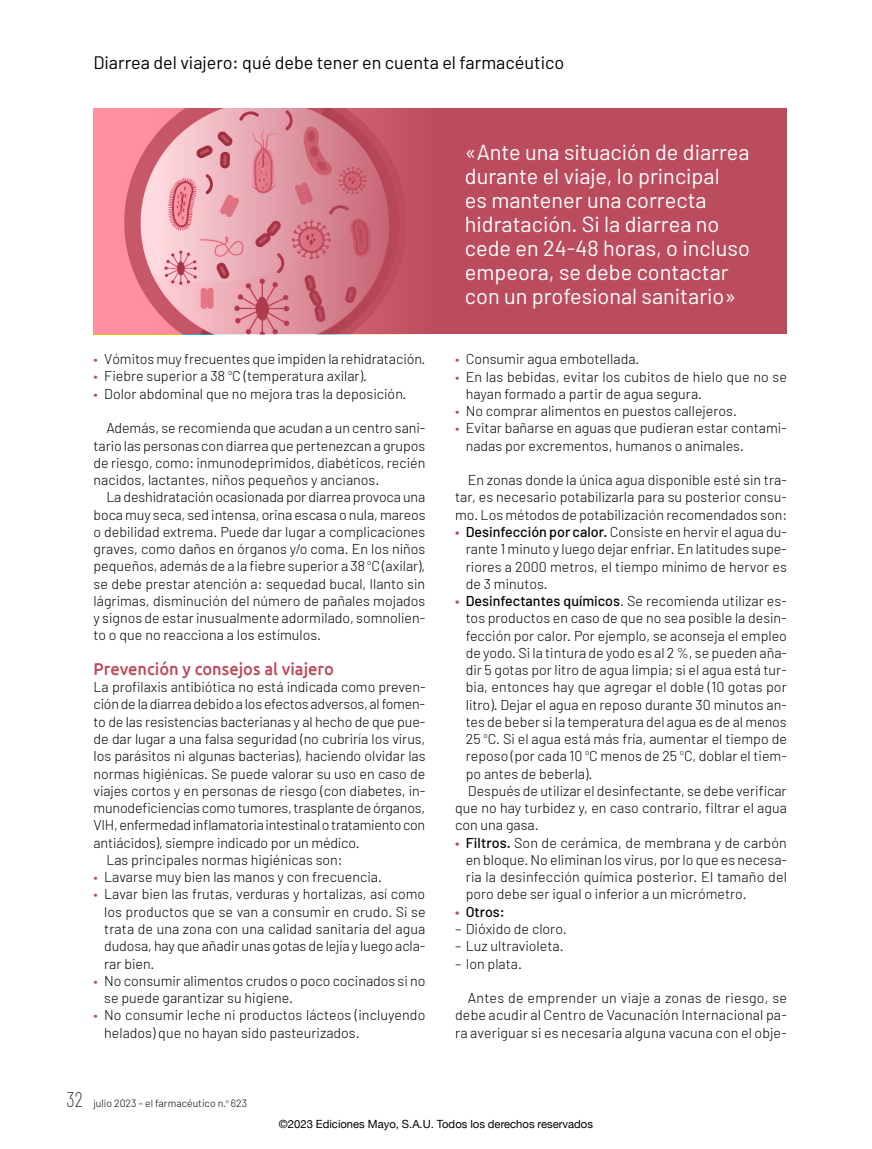
<style>
.page{position:relative;width:872px;height:1149px;background:#fff}
.page>*{position:absolute;margin:0;border:0;box-sizing:border-box;transform-origin:0 0}
.t1{font:21.75px/24px "Barlow";color:#fff}
.t2{font:18px "Barlow";color:#000}
.t3{font:500 17.25px "Ubuntu";color:#bb4c5e;scale:.95 1}
.t4{font:300 14.25px/17.2px "Barlow";color:#000;text-align:justify}
.t5{font:300 14.25px "Barlow";letter-spacing:-.02em;color:#000}
.t6{font:500 14.25px "Barlow";color:#000}
.t7{font:11.25px "Helvetica Neue";color:#000}
.t8{font:300 10.5px "Barlow";color:#000}
.s1{color:#bb4c5e}
.s2{font-family:"Barlow Condensed";font-weight:100;font-size:21px}
.s3{font-weight:500;color:#bb4c5e}
.s4{font-weight:500}
</style>
<div class="page">
<div style="left:94px;top:108px;width:693px;height:226px;background:#bb4c5e"></div>
<img style="left:94px;top:108px;width:299px;height:226px">
<p class="t2" style="left:93px;top:51px;width:472px">Diarrea del viajero: qué debe tener en cuenta el farmacéutico</p>
<p class="t4" style="left:94px;top:350px;width:333px"><span class="s1">•</span> Vómitos muy frecuentes que impiden la rehidratación.</p>
<p class="t4" style="left:94px;top:367px;width:275px"><span class="s1">•</span> Fiebre superior a 38 <sup>o</sup>C (temperatura axilar).</p>
<p class="t4" style="left:94px;top:384px;width:314px"><span class="s1">•</span> Dolor abdominal que no mejora tras la deposición.</p>
<p class="t4" style="left:94px;top:419px;width:333px;text-indent:13px">Además, se recomienda que acudan a un centro sani&shy;tario las personas con diarrea que pertenezcan a grupos de riesgo, como: inmunodeprimidos, diabéticos, recién nacidos, lactantes, niños pequeños y ancianos.</p>
<p class="t4" style="left:94px;top:488px;width:333px;text-indent:13px">La deshidratación ocasionada por diarrea provoca una boca muy seca, sed intensa, orina escasa o nula, mareos o debilidad extrema. Puede dar lugar a complicaciones graves, como daños en órganos y/o coma. En los niños pequeños, además de a la fiebre superior a 38 <sup>o</sup>C (axilar), se debe prestar atención a: sequedad bucal, llanto sin lágrimas, disminución del número de pañales mojados y signos de estar inusualmente adormilado, somnolien&shy;to o que no reacciona a los estímulos.</p>
<p class="t3" style="left:94px;top:657px;width:254px">Prevención y consejos al viajero</p>
<p class="t4" style="left:94px;top:678px;width:333px">La profilaxis antibiótica no está indicada como preven-</p>
<p class="t4" style="left:94px;top:695px;width:333px">ción de la diarrea debido a los efectos adversos, al fomen-</p>
<p class="t4" style="left:94px;top:712px;width:333px">to de las resistencias bacterianas y al hecho de que pue-</p>
<p class="t4" style="left:94px;top:729px;width:333px">de dar lugar a una falsa seguridad (no cubriría los virus,</p>
<p class="t4" style="left:94px;top:747px;width:333px">los parásitos ni algunas bacterias), haciendo olvidar las</p>
<p class="t4" style="left:94px;top:764px;width:333px">normas higiénicas. Se puede valorar su uso en caso de</p>
<p class="t4" style="left:94px;top:781px;width:333px">viajes cortos y en personas de riesgo (con diabetes, in-</p>
<p class="t4" style="left:94px;top:798px;width:333px">munodeficiencias como tumores, trasplante de órganos,</p>
<p class="t5" style="left:94px;top:816px;width:333px">VIH, enfermedad inflamatoria intestinal o tratamiento con</p>
<p class="t4" style="left:94px;top:833px;width:268px">antiácidos), siempre indicado por un médico.</p>
<p class="t4" style="left:106px;top:850px;width:238px">Las principales normas higiénicas son:</p>
<p class="t4" style="left:94px;top:867px;width:290px"><span class="s1">•</span> Lavarse muy bien las manos y con frecuencia.</p>
<p class="t4" style="left:104px;top:885px;width:323px;text-indent:-11px"><span class="s1">•</span> Lavar bien las frutas, verduras y hortalizas, así como los productos que se van a consumir en crudo. Si se trata de una zona con una calidad sanitaria del agua dudosa, hay que añadir unas gotas de lejía y luego acla&shy;rar bien.</p>
<p class="t4" style="left:104px;top:971px;width:323px;text-indent:-11px"><span class="s1">•</span> No consumir alimentos crudos o poco cocinados si no se puede garantizar su higiene.</p>
<p class="t4" style="left:104px;top:1005px;width:323px;text-indent:-11px"><span class="s1">•</span> No consumir leche ni productos lácteos (incluyendo helados) que no hayan sido pasteurizados.</p>
<p class="t8" style="left:67px;top:1096px;width:182px"><span class="s2">32</span> julio 2023 – el farmacéutico n.<sup>o</sup> 623</p>
<h1 class="t1" style="left:465px;top:140px;width:286px">«Ante una situación de diarrea durante el viaje, lo principal<br>es mantener una correcta hidratación. Si la diarrea no cede en 24-48 horas, o incluso empeora, se debe contactar con un profesional sanitario»</h1>
<p class="t4" style="left:455px;top:350px;width:186px"><span class="s1">•</span> Consumir agua embotellada.</p>
<p class="t4" style="left:466px;top:367px;width:323px;text-indent:-11px"><span class="s1">•</span> En las bebidas, evitar los cubitos de hielo que no se hayan formado a partir de agua segura.</p>
<p class="t4" style="left:455px;top:402px;width:283px"><span class="s1">•</span> No comprar alimentos en puestos callejeros.</p>
<p class="t4" style="left:466px;top:419px;width:322px;text-indent:-11px"><span class="s1">•</span> Evitar bañarse en aguas que pudieran estar contami&shy;nadas por excrementos, humanos o animales.</p>
<p class="t4" style="left:455px;top:471px;width:333px;text-indent:13px">En zonas donde la única agua disponible esté sin tra&shy;tar, es necesario potabilizarla para su posterior consu&shy;mo. Los métodos de potabilización recomendados son:</p>
<p class="t4" style="left:466px;top:522px;width:323px;text-indent:-11px"><span class="s3">•</span> <span class="s4">Desinfección por calor.</span> Consiste en hervir el agua du&shy;rante 1 minuto y luego dejar enfriar. En latitudes supe&shy;riores a 2000 metros, el tiempo mínimo de hervor es de 3 minutos.</p>
<p class="t4" style="left:455px;top:591px;width:333px"><span class="s3">•</span> <span class="s4">Desinfectantes químicos</span>. Se recomienda utilizar es-</p>
<p class="t4" style="left:466px;top:609px;width:322px">tos productos en caso de que no sea posible la desin-</p>
<p class="t4" style="left:466px;top:626px;width:323px">fección por calor. Por ejemplo, se aconseja el empleo</p>
<p class="t4" style="left:466px;top:643px;width:323px">de yodo. Si la tintura de yodo es al 2 %, se pueden aña-</p>
<p class="t4" style="left:466px;top:661px;width:323px">dir 5 gotas por litro de agua limpia; si el agua está tur-</p>
<p class="t4" style="left:466px;top:678px;width:322px">bia, entonces hay que agregar el doble (10 gotas por</p>
<p class="t4" style="left:466px;top:695px;width:323px">litro). Dejar el agua en reposo durante 30 minutos an-</p>
<p class="t4" style="left:466px;top:712px;width:322px">tes de beber si la temperatura del agua es de al menos</p>
<p class="t4" style="left:466px;top:729px;width:323px">25 <sup>o</sup>C. Si el agua está más fría, aumentar el tiempo de</p>
<p class="t4" style="left:466px;top:747px;width:323px">reposo (por cada 10 <sup>o</sup>C menos de 25 <sup>o</sup>C, doblar el tiem-</p>
<p class="t4" style="left:466px;top:764px;width:128px">po antes de beberla).</p>
<p class="t4" style="left:468px;top:781px;width:320px">Después de utilizar el desinfectante, se debe verificar</p>
<p class="t4" style="left:455px;top:798px;width:333px">que no hay turbidez y, en caso contrario, filtrar el agua</p>
<p class="t4" style="left:455px;top:816px;width:85px">con una gasa.</p>
<p class="t4" style="left:466px;top:833px;width:323px;text-indent:-11px"><span class="s3">•</span> <span class="s4">Filtros.</span> Son de cerámica, de membrana y de carbón en bloque. No eliminan los virus, por lo que es necesa&shy;ria la desinfección química posterior. El tamaño del poro debe ser igual o inferior a un micrómetro.</p>
<p class="t6" style="left:455px;top:902px;width:51px"><span class="s1">•</span> Otros:</p>
<p class="t4" style="left:455px;top:919px;width:113px">– Dióxido de cloro.</p>
<p class="t4" style="left:455px;top:936px;width:110px">– Luz ultravioleta.</p>
<p class="t4" style="left:455px;top:954px;width:68px">– Ion plata.</p>
<p class="t4" style="left:455px;top:988px;width:333px;text-indent:13px">Antes de emprender un viaje a zonas de riesgo, se debe acudir al Centro de Vacunación Internacional pa&shy;ra averiguar si es necesaria alguna vacuna con el obje-</p>
<p class="t7" style="left:279px;top:1114px;width:316px">©2023 Ediciones Mayo, S.A.U. Todos los derechos reservados</p>
</div>
